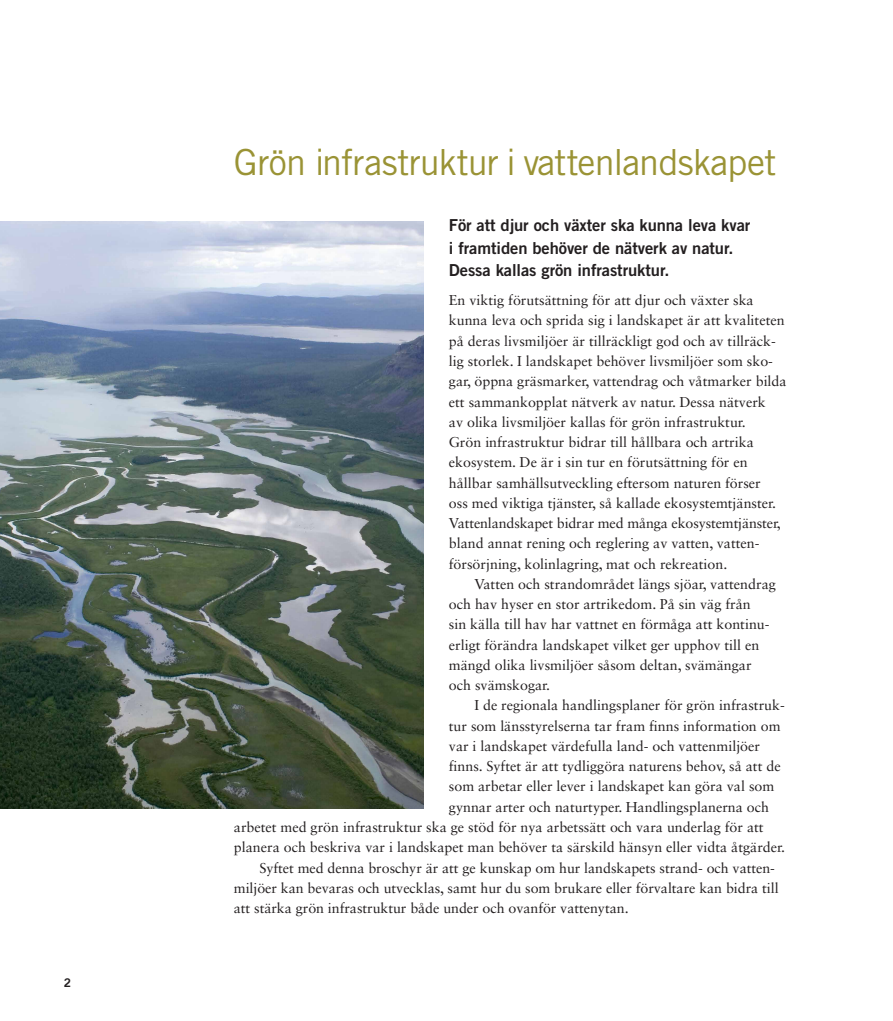
<style>
.page{position:relative;width:893px;height:1021px;background:#fff}
.page>*{position:absolute;margin:0;border:0;box-sizing:border-box;transform-origin:0 0}
.t1{font:36px "Trade Gothic LT Std";letter-spacing:-.02em;color:#9a9335}
.t2{font:16.5px/22.5px "Trade Gothic LT Std Bd 2";letter-spacing:-.005em;color:#231f20}
.t3{font:14.25px/20.2px "Sabon LT Std";color:#231f20}
.t4{font:12px "Trade Gothic LT Std Bd 2";color:#231f20}
</style>
<div class="page">
<img style="left:0;top:221px;width:423px;height:587px">
<p class="t4" style="left:64px;top:975px;width:9px">2</p>
<h1 class="t1" style="left:234px;top:140px;width:544px">Grön infrastruktur i vattenlandskapet</h1>
<p class="t2" style="left:449px;top:214px;width:303px">För att djur och växter ska kunna leva kvar i framtiden behöver de nätverk av natur.<br>Dessa kallas grön infrastruktur.</p>
<p class="t3" style="left:449px;top:290px;width:339px">En viktig förutsättning för att djur och växter ska kunna leva och sprida sig i landskapet är att kvaliteten på deras livsmiljöer är tillräckligt god och av tillräck&shy;lig storlek. I landskapet behöver livsmiljöer som sko&shy;gar, öppna gräsmarker, vattendrag och våtmarker bilda ett sammankopplat nätverk av natur. Dessa nätverk<br>av olika livsmiljöer kallas för grön infrastruktur.<br>Grön infrastruktur bidrar till hållbara och artrika ekosystem. De är i sin tur en förutsättning för en hållbar samhällsutveckling eftersom naturen förser<br>oss med viktiga tjänster, så kallade ekosystemtjänster.<br>Vattenlandskapet bidrar med många ekosystemtjänster, bland annat rening och reglering av vatten, vatten&shy;försörjning, kolinlagring, mat och rekreation.</p>
<p class="t3" style="left:449px;top:573px;width:329px;text-indent:26px">Vatten och strandområdet längs sjöar, vattendrag och hav hyser en stor artrikedom. På sin väg från<br>sin källa till hav har vattnet en förmåga att kontinu&shy;erligt förändra landskapet vilket ger upphov till en mängd olika livsmiljöer såsom deltan, svämängar och svämskogar.</p>
<p class="t3" style="left:474px;top:695px;width:312px">I de regionala handlingsplaner för grön infrastruk-</p>
<p class="t3" style="left:449px;top:715px;width:333px">tur som länsstyrelserna tar fram finns information om</p>
<p class="t3" style="left:449px;top:735px;width:313px">var i landskapet värdefulla land- och vattenmiljöer</p>
<p class="t3" style="left:449px;top:756px;width:333px">finns. Syftet är att tydliggöra naturens behov, så att de</p>
<p class="t3" style="left:449px;top:776px;width:327px">som arbetar eller lever i landskapet kan göra val som</p>
<p class="t3" style="left:449px;top:796px;width:322px">gynnar arter och naturtyper. Handlingsplanerna och</p>
<p class="t3" style="left:234px;top:816px;width:531px">arbetet med grön infrastruktur ska ge stöd för nya arbetssätt och vara underlag för att</p>
<p class="t3" style="left:234px;top:837px;width:553px">planera och beskriva var i landskapet man behöver ta särskild hänsyn eller vidta åtgärder.</p>
<p class="t3" style="left:259px;top:857px;width:517px">Syftet med denna broschyr är att ge kunskap om hur landskapets strand- och vatten-</p>
<p class="t3" style="left:234px;top:877px;width:546px">miljöer kan bevaras och utvecklas, samt hur du som brukare eller förvaltare kan bidra till</p>
<p class="t3" style="left:234px;top:897px;width:396px">att stärka grön infrastruktur både under och ovanför vattenytan.</p>
</div>
